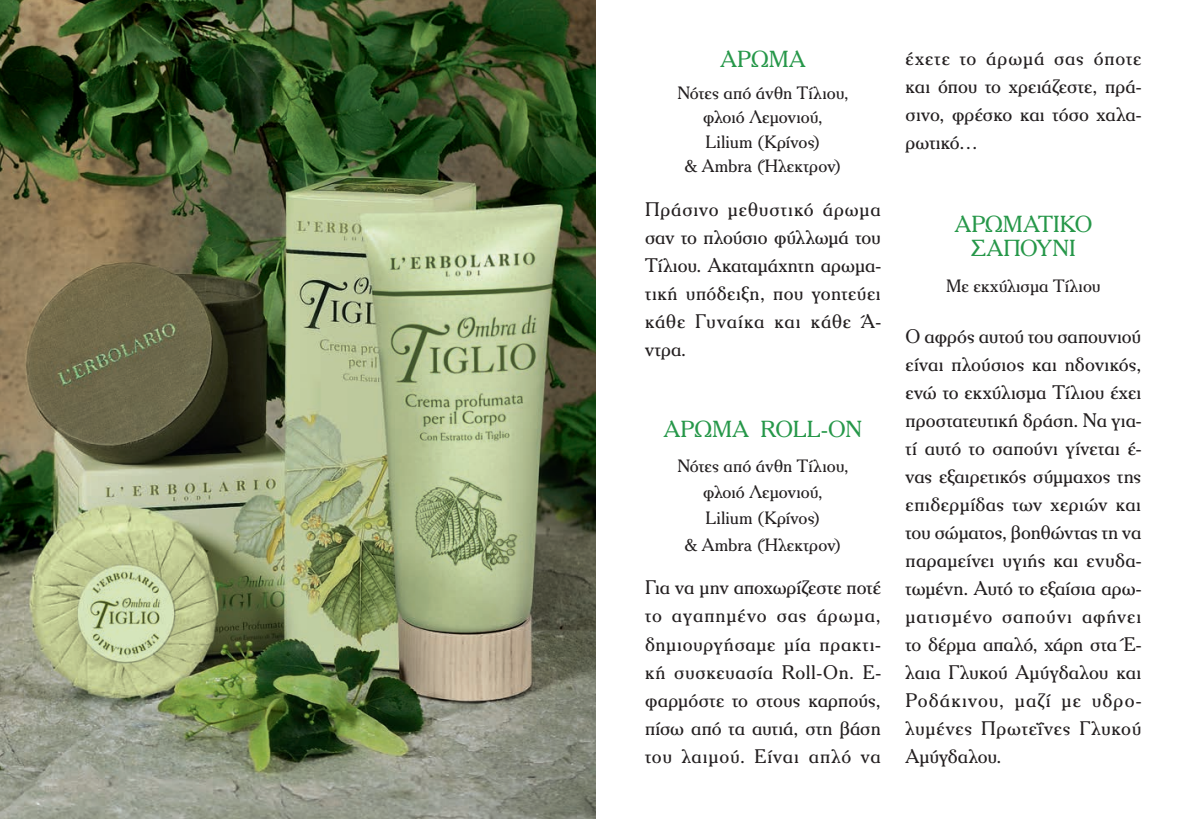
<style>
.page{position:relative;width:1191px;height:819px;background:#fff}
.page>*{position:absolute;margin:0;border:0;box-sizing:border-box;transform-origin:0 0}
.testo_HE{font:22.75px/23.6px "PF Cheltenham";letter-spacing:.005em;color:#269749;text-align:center}
.testo_HE-2{font:19.25px/28px "PF Cheltenham";letter-spacing:.025em;color:#231f20;text-align:justify}
.testo_HE-3{font:19.25px/28px "PF Cheltenham";letter-spacing:.005em;color:#231f20}
.testo_HE-4{font:17.5px "PF Cheltenham";letter-spacing:.005em;color:#231f20}
</style>
<div class="page">
<img style="left:0;top:0;width:595px;height:819px">
<p class="testo_HE" style="left:720px;top:47px;width:86px">ΑΡΩΜΑ</p>
<p class="testo_HE-4" style="left:677px;top:82px;width:173px">Νότες από άνθη Τίλιου,</p>
<p class="testo_HE-4" style="left:703px;top:107px;width:121px">φλοιό Λεμονιού,</p>
<p class="testo_HE-4" style="left:705px;top:131px;width:116px">Lilium (Κρίνος)</p>
<p class="testo_HE-4" style="left:684px;top:156px;width:158px">&amp; Ambra (Ήλεκτρον)</p>
<p class="testo_HE-2" style="left:645px;top:195px;width:237px">Πράσινο μεθυστικό άρωμα σαν το πλούσιο φύλλωμά του Τίλιου. Ακαταμάχητη αρωμα&shy;τική υπόδειξη, που γοητεύει κάθε Γυναίκα και κάθε Ά-</p>
<p class="testo_HE-2" style="left:645px;top:335px;width:43px">ντρα.</p>
<p class="testo_HE" style="left:664px;top:417px;width:200px">ΑΡΩΜΑ ROLL-ON</p>
<p class="testo_HE-4" style="left:677px;top:455px;width:173px">Νότες από άνθη Τίλιου,</p>
<p class="testo_HE-4" style="left:703px;top:481px;width:121px">φλοιό Λεμονιού,</p>
<p class="testo_HE-4" style="left:705px;top:508px;width:116px">Lilium (Κρίνος)</p>
<p class="testo_HE-4" style="left:684px;top:534px;width:158px">&amp; Ambra (Ήλεκτρον)</p>
<p class="testo_HE-2" style="left:645px;top:573px;width:237px">Για να μην αποχωρίζεστε ποτέ το αγαπημένο σας άρωμα, δημιουργήσαμε μία πρακτι-</p>
<p class="testo_HE-2" style="left:645px;top:657px;width:237px">κή συσκευασία Roll-On. Ε-</p>
<p class="testo_HE-2" style="left:645px;top:685px;width:237px">φαρμόστε το στους καρπούς, πίσω από τα αυτιά, στη βάση του λαιμού. Είναι απλό να</p>
<p class="testo_HE-2" style="left:905px;top:44px;width:237px">έχετε το άρωμά σας όποτε και όπου το χρειάζεστε, πρά-</p>
<p class="testo_HE-3" style="left:905px;top:100px;width:237px">σινο, φρέσκο και τόσο χαλα&shy;ρωτικό…</p>
<p class="testo_HE" style="left:954px;top:212px;width:139px">ΑΡΩΜΑΤΙΚΟ<br>ΣΑΠΟΥΝΙ</p>
<p class="testo_HE-4" style="left:946px;top:276px;width:156px">Με εκχύλισμα Τίλιου</p>
<p class="testo_HE-2" style="left:905px;top:322px;width:237px">Ο αφρός αυτού του σαπουνιού είναι πλούσιος και ηδονικός, ενώ το εκχύλισμα Τίλιου έχει προστατευτική δράση. Να για-</p>
<p class="testo_HE-2" style="left:905px;top:434px;width:237px">τί αυτό το σαπούνι γίνεται έ-</p>
<p class="testo_HE-2" style="left:905px;top:462px;width:237px">νας εξαιρετικός σύμμαχος της επιδερμίδας των χεριών και του σώματος, βοηθώντας τη να παραμείνει υγιής και ενυδα&shy;τωμένη. Αυτό το εξαίσια αρω&shy;ματισμένο σαπούνι αφήνει το δέρμα απαλό, χάρη στα Έ-</p>
<p class="testo_HE-2" style="left:905px;top:658px;width:237px">λαια Γλυκού Αμύγδαλου και Ροδάκινου, μαζί με υδρο&shy;λυμένες Πρωτεΐνες Γλυκού Αμύγδαλου.</p>
</div>
